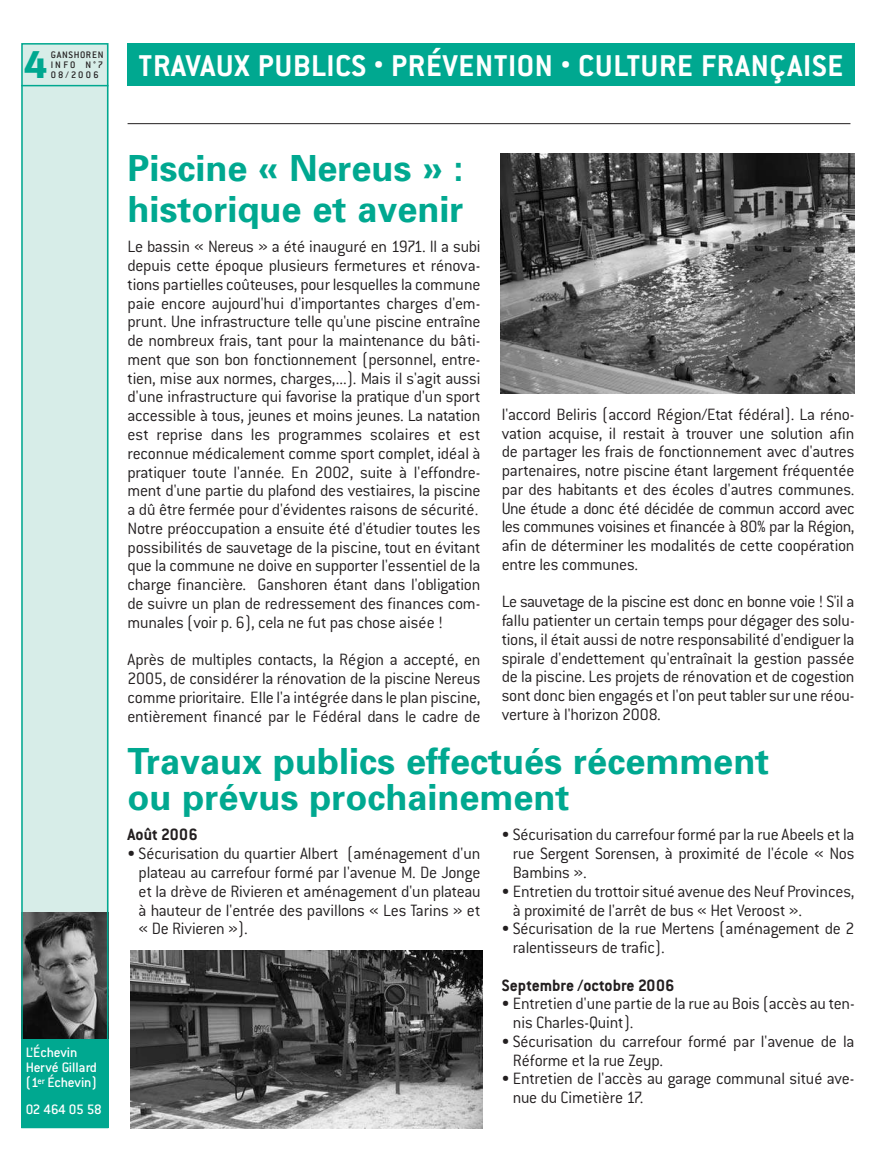
<style>
.page{position:relative;width:893px;height:1149px;background:#fff}
.page>*{position:absolute;margin:0;border:0;box-sizing:border-box;transform-origin:0 0}
.t1{font:500 41.55px "Imago";color:#00a890}
.t2{font:700 36px/40.2px "Univers";color:#00a890}
.t3{font:700 33px "Conduit ITC";letter-spacing:.025em;color:#fff}
.t4{font:300 18px/18.8px "Conduit ITC";letter-spacing:-.015em;color:#231f20}
.t5{font:700 18px "Conduit ITC";color:#231f20}
.t6{font:500 15px/15px "Conduit ITC";letter-spacing:-.01em;color:#fff}
.t7{font:500 10.35px/9.9px "Conduit ITC";letter-spacing:.075em;color:#231f20}
</style>
<div class="page">
<div style="left:21px;top:1037px;width:87px;height:89px;background:#00a890"></div>
<div style="left:128px;top:43px;width:727px;height:43px;background:#00a890"></div>
<img style="left:24px;top:910px;width:81px;height:127px">
<div style="left:21px;top:43px;width:87px;height:867px;background:#d7ede8"></div>
<div style="left:21px;top:43px;width:87px;height:1084px;border:2px solid #00a890"></div>
<hr style="left:128px;top:123px;width:722px;height:1px;background:#231f20">
<hr style="left:21px;top:85px;width:87px;height:1px;background:#00a890">
<img style="left:131px;top:950px;width:352px;height:177px">
<img style="left:501px;top:154px;width:354px;height:239px">
<h1 class="t1" style="left:23px;top:39px;width:26px">4</h1>
<p class="t7" style="left:51px;top:50px;width:54px">GANSHOREN<br>INFO N°7</p>
<p class="t7" style="left:51px;top:70px;width:49px">08/2006</p>
<h3 class="t3" style="left:139px;top:52px;width:706px">TRAVAUX PUBLICS <sup>•</sup> PRÉVENTION <sup>•</sup> CULTURE FRANÇAISE</h3>
<p class="t6" style="left:26px;top:1045px;width:73px">L’Échevin<br>Hervé Gillard (1<sup>er</sup> Échevin)</p>
<p class="t6" style="left:26px;top:1102px;width:78px">02 464 05 58</p>
<h2 class="t2" style="left:128px;top:151px;width:338px">Piscine « Nereus » : historique et avenir</h2>
<p class="t4" style="left:128px;top:238px;width:355px">Le bassin « Nereus » a été inauguré en 1971. Il a subi depuis cette époque plusieurs fermetures et rénova&shy;tions partielles coûteuses, pour lesquelles la commune paie encore aujourd'hui d'importantes charges d'em&shy;prunt. Une infrastructure telle qu'une piscine entraîne de nombreux frais, tant pour la maintenance du bâti&shy;ment que son bon fonctionnement (personnel, entre&shy;tien, mise aux normes, charges,...). Mais il s'agit aussi d'une infrastructure qui favorise la pratique d'un sport accessible à tous, jeunes et moins jeunes. La natation est reprise dans les programmes scolaires et est reconnue médicalement comme sport complet, idéal à pratiquer toute l'année. En 2002, suite à l'effondre&shy;ment d'une partie du plafond des vestiaires, la piscine a dû être fermée pour d'évidentes raisons de sécurité.<br>Notre préoccupation a ensuite été d'étudier toutes les possibilités de sauvetage de la piscine, tout en évitant que la commune ne doive en supporter l'essentiel de la charge financière. Ganshoren étant dans l'obligation de suivre un plan de redressement des finances com&shy;munales (voir p. 6), cela ne fut pas chose aisée !</p>
<p class="t4" style="left:128px;top:651px;width:354px;text-align:justify">Après de multiples contacts, la Région a accepté, en 2005, de considérer la rénovation de la piscine Nereus comme prioritaire. Elle l'a intégrée dans le plan piscine, entièrement financé par le Fédéral dans le cadre de</p>
<p class="t4" style="left:502px;top:406px;width:354px;text-align:justify">l'accord Beliris (accord Région/Etat fédéral). La réno&shy;vation acquise, il restait à trouver une solution afin de partager les frais de fonctionnement avec d'autres partenaires, notre piscine étant largement fréquentée par des habitants et des écoles d'autres communes.<br>Une étude a donc été décidée de commun accord avec les communes voisines et financée à 80% par la Région, afin de déterminer les modalités de cette coopération entre les communes.</p>
<p class="t4" style="left:502px;top:593px;width:354px;text-align:justify">Le sauvetage de la piscine est donc en bonne voie ! S'il a fallu patienter un certain temps pour dégager des solu&shy;tions, il était aussi de notre responsabilité d'endiguer la spirale d'endettement qu'entraînait la gestion passée de la piscine. Les projets de rénovation et de cogestion sont donc bien engagés et l'on peut tabler sur une réou&shy;verture à l'horizon 2008.</p>
<h2 class="t2" style="left:128px;top:746px;width:643px;line-height:36px">Travaux publics effectués récemment ou prévus prochainement</h2>
<p class="t5" style="left:128px;top:827px;width:72px">Août 2006</p>
<p class="t4" style="left:139px;top:845px;width:343px;text-align:justify;text-indent:-11px">• Sécurisation du quartier Albert (aménagement d'un plateau au carrefour formé par l'avenue M. De Jonge et la drève de Rivieren et aménagement d'un plateau à hauteur de l'entrée des pavillons « Les Tarins » et « De Rivieren »).</p>
<p class="t4" style="left:513px;top:826px;width:343px;text-align:justify;text-indent:-11px">• Sécurisation du carrefour formé par la rue Abeels et la rue Sergent Sorensen, à proximité de l'école « Nos Bambins ».</p>
<p class="t4" style="left:513px;top:882px;width:343px;text-indent:-11px">• Entretien du trottoir situé avenue des Neuf Provinces, à proximité de l'arrêt de bus « Het Veroost ».</p>
<p class="t4" style="left:513px;top:920px;width:343px;text-indent:-11px">• Sécurisation de la rue Mertens (aménagement de 2 ralentisseurs de trafic).</p>
<p class="t5" style="left:502px;top:977px;width:174px">Septembre /octobre 2006</p>
<p class="t4" style="left:513px;top:995px;width:343px;text-indent:-11px">• Entretien d'une partie de la rue au Bois (accès au ten&shy;nis Charles-Quint).</p>
<p class="t4" style="left:513px;top:1032px;width:343px;text-indent:-11px">• Sécurisation du carrefour formé par l'avenue de la<br>Réforme et la rue Zeyp.</p>
<p class="t4" style="left:513px;top:1070px;width:343px;text-indent:-11px">• Entretien de l'accès au garage communal situé ave&shy;nue du Cimetière 17.</p>
</div>
